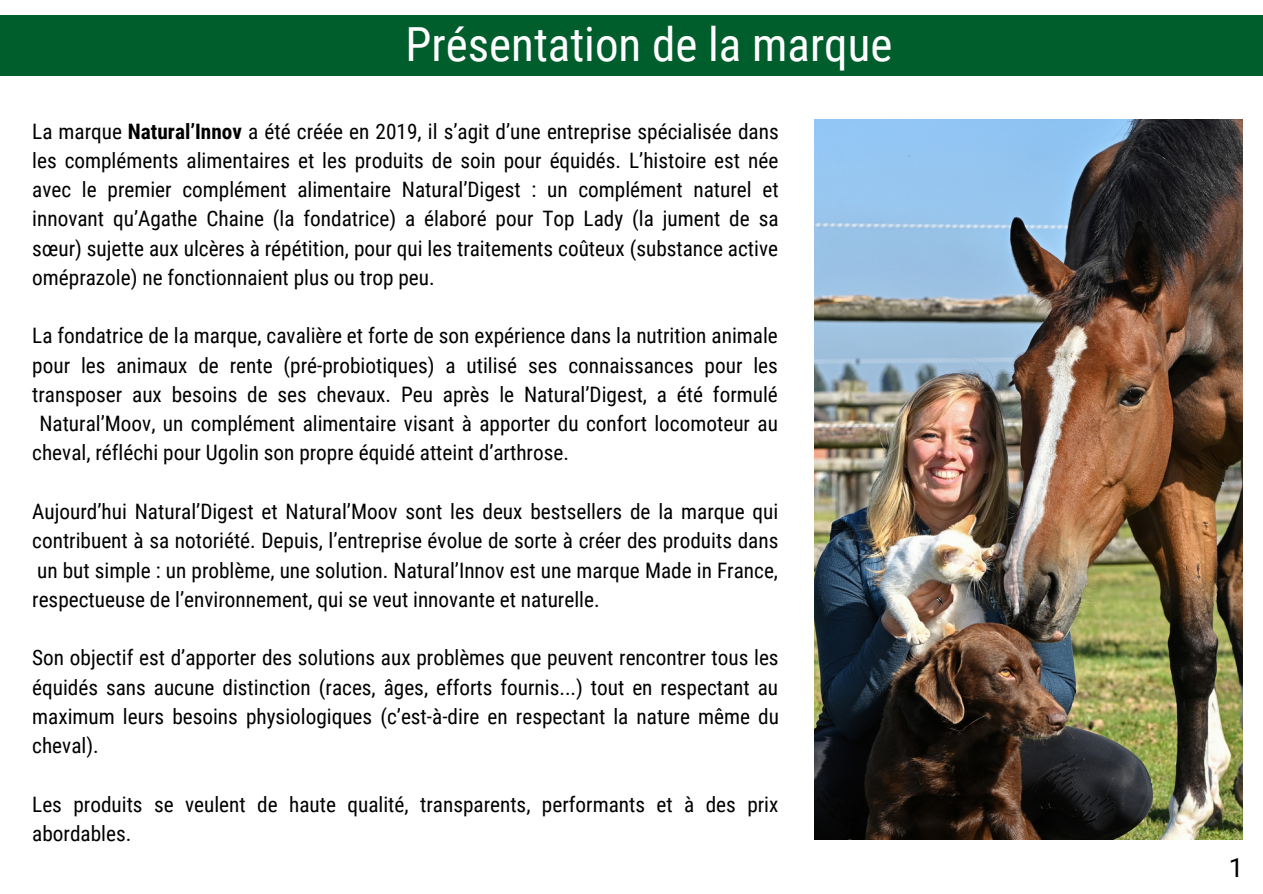
<style>
.page{position:relative;width:1263px;height:894px;background:#fff}
.page>*{position:absolute;margin:0;border:0;box-sizing:border-box;transform-origin:0 0}
.t1{font:46.95px "Roboto Condensed";color:#fff}
.t2{font:26.25px "Roboto";color:#000}
.t3{font:21.3px/29.2px "Roboto Condensed";color:#000;text-align:justify}
.s1{font-weight:700}
</style>
<div class="page">
<div style="left:0;top:16px;width:1263px;height:59px;background:#005e2d"></div>
<img style="left:814px;top:119px;width:429px;height:720px">
<h1 class="t1" style="left:406px;top:17px;width:488px">Présentation de la marque</h1>
<p class="t3" style="left:32px;top:117px;width:748px">La marque <span class="s1">Natural’Innov</span> a été créée en 2019, il s’agit d’une entreprise spécialisée dans les compléments alimentaires et les produits de soin pour équidés. L’histoire est née avec le premier complément alimentaire Natural’Digest : un complément naturel et innovant qu’Agathe Chaine (la fondatrice) a élaboré pour Top Lady (la jument de sa sœur) sujette aux ulcères à répétition, pour qui les traitements coûteux (substance active oméprazole) ne fonctionnaient plus ou trop peu.</p>
<p class="t3" style="left:32px;top:321px;width:747px">La fondatrice de la marque, cavalière et forte de son expérience dans la nutrition animale</p>
<p class="t3" style="left:32px;top:350px;width:747px">pour les animaux de rente (pré-probiotiques) a utilisé ses connaissances pour les</p>
<p class="t3" style="left:32px;top:380px;width:747px">transposer aux besoins de ses chevaux. Peu après le Natural’Digest, a été formulé</p>
<p class="t3" style="left:39px;top:409px;width:740px">Natural’Moov, un complément alimentaire visant à apporter du confort locomoteur au</p>
<p class="t3" style="left:32px;top:438px;width:538px">cheval, réfléchi pour Ugolin son propre équidé atteint d’arthrose.</p>
<p class="t3" style="left:32px;top:497px;width:748px">Aujourd’hui Natural’Digest et Natural’Moov sont les deux bestsellers de la marque qui contribuent à sa notoriété. Depuis, l’entreprise évolue de sorte à créer des produits dans un but simple : un problème, une solution. Natural’Innov est une marque Made in France, respectueuse de l’environnement, qui se veut innovante et naturelle.</p>
<p class="t3" style="left:32px;top:643px;width:748px">Son objectif est d’apporter des solutions aux problèmes que peuvent rencontrer tous les équidés sans aucune distinction (races, âges, efforts fournis...) tout en respectant au maximum leurs besoins physiologiques (c’est-à-dire en respectant la nature même du cheval).</p>
<p class="t3" style="left:32px;top:789px;width:748px">Les produits se veulent de haute qualité, transparents, performants et à des prix abordables.</p>
<p class="t2" style="left:1229px;top:852px;width:16px">1</p>
</div>
